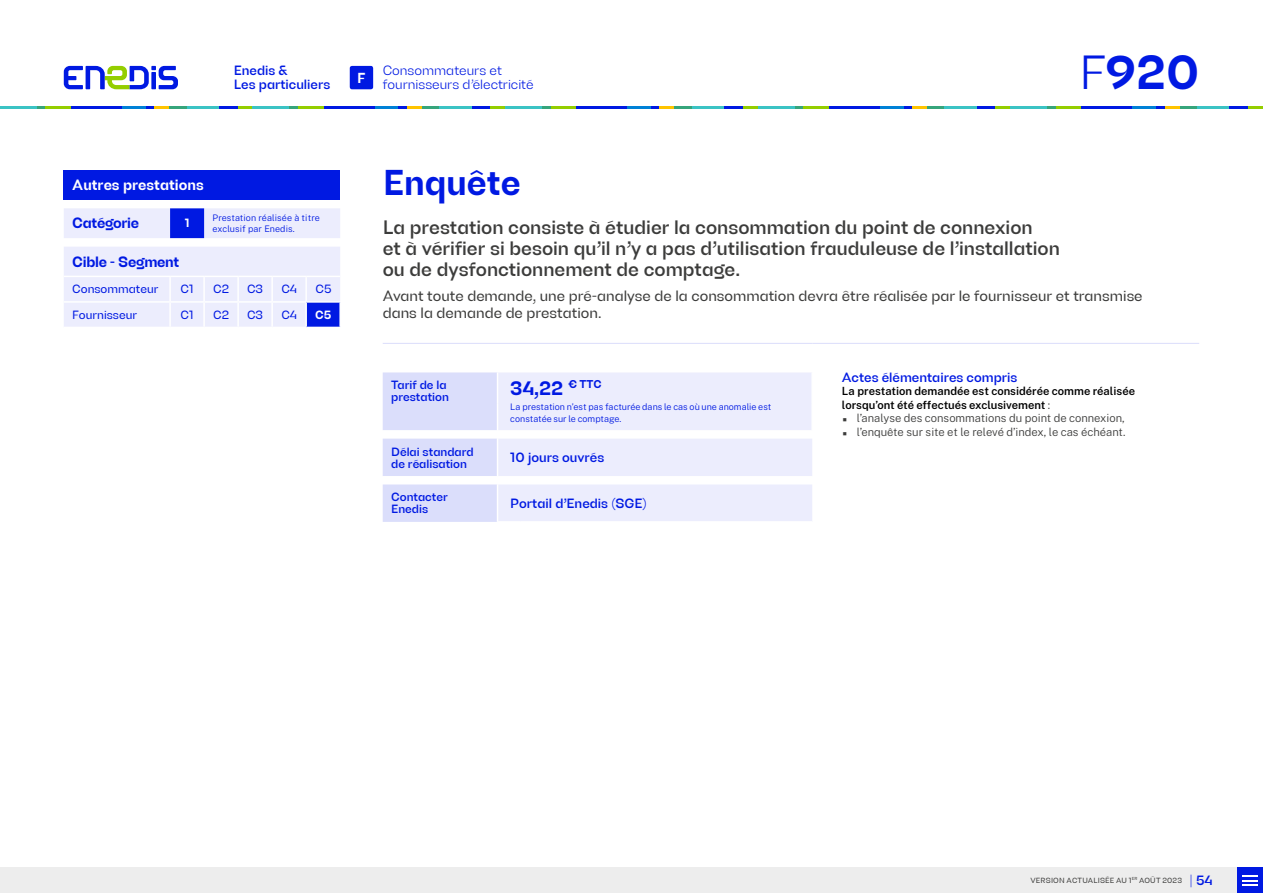
<style>
.page{position:relative;width:1263px;height:893px;background:#fff}
.page>*{position:absolute;margin:0;border:0;box-sizing:border-box;transform-origin:0 0}
.PRÉAMBULE{font:700 48px "Enedis";color:#0019e2}
.PRÉAMBULE-2{font:700 36px "Enedis";color:#0019e2}
.a_Description{font:500 19.5px "Enedis";color:#3c3c3b}
.description-b{font:700 19.5px "Enedis";color:#0019e2}
.t1{font:700 19.5px "Enedis";color:#fff;scale:3 1}
.a_Description-2{font:15px/16.5px "Enedis";color:#3c3c3b}
.description-b-2{font:700 15px "Enedis";letter-spacing:-.02em;color:#0019e2}
.description-b-3{font:700 15px "Enedis";color:#fff}
.t2{font:700 14.55px "Enedis";color:#fff}
.description-b-4{font:500 13.5px/14.1px "Enedis";color:#0019e2}
.t3{font:300 13.5px/13.8px "Enedis";color:#0019e2}
.description-b-5{font:500 12px "Enedis";color:#0019e2}
.t4{font:12px "Enedis";color:#0019e2}
.t5{font:700 12px "Enedis";color:#fff}
.t6{font:300 11.25px "Public Sans";color:#3c3c3b}
.description-b-6{font:600 11.25px "Public Sans";color:#000}
.Actes_entrée{font:300 9px/12px "Public Sans";color:#0019e2}
.PRÉAMBULE-3{font:300 9px/10.5px "Public Sans";letter-spacing:.01em;color:#0019e2}
.t7{font:7.5px "Enedis";letter-spacing:.025em;color:#3c3c3b}
.s1{font-weight:300}
.s2{font-weight:300;color:#3c3c3b}
.s3{font-weight:100}
</style>
<div class="page">
<svg style="left:64px;top:66px;width:114px;height:23px"></svg>
<svg style="left:37px;top:106px;width:8px;height:3px"></svg>
<hr style="left:45px;top:106px;width:26px;height:3px;background:#94ce00">
<hr style="left:169px;top:106px;width:18px;height:3px;background:#36a57b">
<svg style="left:146px;top:106px;width:8px;height:3px"></svg>
<hr style="left:154px;top:106px;width:15px;height:3px;background:#ffc400">
<hr style="left:122px;top:106px;width:24px;height:3px;background:#0081d6">
<hr style="left:187px;top:106px;width:32px;height:3px;background:#3bc3c4">
<hr style="left:219px;top:106px;width:19px;height:3px;background:#0019e2">
<hr style="left:238px;top:106px;width:15px;height:3px;background:#94ce00">
<hr style="left:71px;top:106px;width:51px;height:3px;background:#0019e2">
<hr style="left:0;top:106px;width:37px;height:3px;background:#3bc3c4">
<svg style="left:289px;top:106px;width:9px;height:3px"></svg>
<hr style="left:298px;top:106px;width:26px;height:3px;background:#94ce00">
<hr style="left:422px;top:106px;width:17px;height:3px;background:#36a57b">
<svg style="left:398px;top:106px;width:9px;height:3px"></svg>
<hr style="left:407px;top:106px;width:15px;height:3px;background:#ffc400">
<hr style="left:374px;top:106px;width:24px;height:3px;background:#0081d6">
<hr style="left:439px;top:106px;width:33px;height:3px;background:#3bc3c4">
<hr style="left:472px;top:106px;width:18px;height:3px;background:#0019e2">
<hr style="left:490px;top:106px;width:15px;height:3px;background:#94ce00">
<hr style="left:324px;top:106px;width:50px;height:3px;background:#0019e2">
<hr style="left:253px;top:106px;width:36px;height:3px;background:#3bc3c4">
<svg style="left:542px;top:106px;width:9px;height:3px"></svg>
<hr style="left:551px;top:106px;width:25px;height:3px;background:#94ce00">
<hr style="left:674px;top:106px;width:18px;height:3px;background:#36a57b">
<svg style="left:651px;top:106px;width:8px;height:3px"></svg>
<hr style="left:659px;top:106px;width:15px;height:3px;background:#ffc400">
<hr style="left:627px;top:106px;width:24px;height:3px;background:#0081d6">
<hr style="left:692px;top:106px;width:32px;height:3px;background:#3bc3c4">
<hr style="left:724px;top:106px;width:19px;height:3px;background:#0019e2">
<hr style="left:743px;top:106px;width:15px;height:3px;background:#94ce00">
<hr style="left:576px;top:106px;width:51px;height:3px;background:#0019e2">
<hr style="left:505px;top:106px;width:37px;height:3px;background:#3bc3c4">
<svg style="left:794px;top:106px;width:9px;height:3px"></svg>
<hr style="left:803px;top:106px;width:26px;height:3px;background:#94ce00">
<hr style="left:927px;top:106px;width:18px;height:3px;background:#36a57b">
<svg style="left:903px;top:106px;width:9px;height:3px"></svg>
<hr style="left:912px;top:106px;width:15px;height:3px;background:#ffc400">
<hr style="left:880px;top:106px;width:23px;height:3px;background:#0081d6">
<hr style="left:945px;top:106px;width:32px;height:3px;background:#3bc3c4">
<hr style="left:977px;top:106px;width:18px;height:3px;background:#0019e2">
<hr style="left:995px;top:106px;width:15px;height:3px;background:#94ce00">
<hr style="left:829px;top:106px;width:51px;height:3px;background:#0019e2">
<hr style="left:758px;top:106px;width:36px;height:3px;background:#3bc3c4">
<svg style="left:1047px;top:106px;width:9px;height:3px"></svg>
<hr style="left:1056px;top:106px;width:25px;height:3px;background:#94ce00">
<hr style="left:1179px;top:106px;width:18px;height:3px;background:#36a57b">
<svg style="left:1156px;top:106px;width:9px;height:3px"></svg>
<hr style="left:1165px;top:106px;width:14px;height:3px;background:#ffc400">
<hr style="left:1132px;top:106px;width:24px;height:3px;background:#0081d6">
<hr style="left:1197px;top:106px;width:32px;height:3px;background:#3bc3c4">
<hr style="left:1229px;top:106px;width:19px;height:3px;background:#0019e2">
<hr style="left:1248px;top:106px;width:15px;height:3px;background:#94ce00">
<hr style="left:1081px;top:106px;width:51px;height:3px;background:#0019e2">
<hr style="left:1010px;top:106px;width:37px;height:3px;background:#3bc3c4">
<div style="left:0;top:867px;width:1263px;height:26px;background:#ededed"></div>
<div style="left:1237px;top:867px;width:26px;height:26px;background:#0019e2"></div>
<div style="left:350px;top:66px;width:23px;height:23px;background:#0019e2;border-radius:2px"></div>
<hr style="left:383px;top:343px;width:429px;height:1px;background:#dbdefb">
<hr style="left:812px;top:343px;width:387px;height:1px;background:#dbdefb">
<svg style="left:498px;top:373px;width:314px;height:148px;background:#eeeffd"></svg>
<svg style="left:383px;top:372px;width:114px;height:150px;background:#dfe1fb"></svg>
<hr style="left:811px;top:372px;width:2px;height:31px;background:#fff">
<hr style="left:811px;top:403px;width:2px;height:27px;background:#fff">
<div style="left:64px;top:170px;width:276px;height:30px;background:#0019e2"></div>
<svg style="left:64px;top:208px;width:276px;height:119px;background:#e0e2fb"></svg>
<hr style="left:64px;top:276px;width:106px;height:1px;background:#fff">
<hr style="left:64px;top:301px;width:106px;height:2px;background:#fff">
<hr style="left:170px;top:276px;width:34px;height:1px;background:#fff">
<hr style="left:169px;top:277px;width:2px;height:24px;background:#fff">
<hr style="left:204px;top:276px;width:34px;height:1px;background:#fff">
<hr style="left:203px;top:277px;width:2px;height:24px;background:#fff">
<hr style="left:238px;top:276px;width:34px;height:1px;background:#fff">
<hr style="left:237px;top:277px;width:2px;height:24px;background:#fff">
<hr style="left:272px;top:276px;width:34px;height:1px;background:#fff">
<hr style="left:271px;top:277px;width:2px;height:24px;background:#fff">
<hr style="left:306px;top:276px;width:34px;height:1px;background:#fff">
<hr style="left:305px;top:277px;width:2px;height:24px;background:#fff">
<hr style="left:169px;top:303px;width:2px;height:24px;background:#fff">
<hr style="left:204px;top:301px;width:34px;height:2px;background:#fff">
<hr style="left:203px;top:303px;width:2px;height:24px;background:#fff">
<hr style="left:238px;top:301px;width:34px;height:2px;background:#fff">
<hr style="left:237px;top:303px;width:2px;height:24px;background:#fff">
<hr style="left:272px;top:301px;width:34px;height:2px;background:#fff">
<hr style="left:271px;top:303px;width:2px;height:24px;background:#fff">
<hr style="left:306px;top:301px;width:35px;height:2px;background:#fff">
<hr style="left:305px;top:303px;width:2px;height:24px;background:#fff">
<hr style="left:339px;top:303px;width:2px;height:24px;background:#fff">
<hr style="left:170px;top:301px;width:34px;height:2px;background:#fff">
<p class="description-b-4" style="left:234px;top:64px;width:98px">Enedis &amp;<br>Les particuliers</p>
<p class="t3" style="left:383px;top:64px;width:152px">Consommateurs et fournisseurs d’électricité</p>
<p class="t2" style="left:357px;top:69px;width:10px">F</p>
<p class="PRÉAMBULE" style="left:1079px;top:45px;width:122px"><span class="s1">F</span>920</p>
<p class="description-b-3" style="left:72px;top:176px;width:133px">Autres prestations</p>
<p class="description-b-2" style="left:72px;top:215px;width:68px">Catégorie</p>
<p class="t5" style="left:185px;top:216px;width:6px">1</p>
<p class="PRÉAMBULE-3" style="left:213px;top:212px;width:109px">Prestation réalisée à titre exclusif par Enedis.</p>
<p class="description-b-2" style="left:72px;top:253px;width:109px">Cible - Segment</p>
<p class="t4" style="left:72px;top:282px;width:88px">Consommateur</p>
<p class="t4" style="left:181px;top:282px;width:14px">C1</p>
<p class="t4" style="left:213px;top:282px;width:17px">C2</p>
<p class="t4" style="left:247px;top:282px;width:18px">C3</p>
<p class="t4" style="left:281px;top:282px;width:17px">C4</p>
<p class="t4" style="left:316px;top:282px;width:17px">C5</p>
<p class="t4" style="left:72px;top:308px;width:66px">Fournisseur</p>
<p class="t4" style="left:181px;top:308px;width:14px">C1</p>
<p class="t4" style="left:213px;top:308px;width:17px">C2</p>
<p class="t4" style="left:247px;top:308px;width:18px">C3</p>
<p class="t4" style="left:281px;top:308px;width:17px">C4</p>
<p class="t5" style="left:315px;top:308px;width:18px">C5</p>
<p class="PRÉAMBULE-2" style="left:383px;top:162px;width:139px">Enquête</p>
<p class="a_Description" style="left:383px;top:216px;width:651px">La prestation consiste à étudier la consommation du point de connexion</p>
<p class="a_Description" style="left:383px;top:237px;width:679px">et à vérifier si besoin qu’il n’y a pas d’utilisation frauduleuse de l’installation</p>
<p class="a_Description" style="left:383px;top:258px;width:359px">ou de dysfonctionnement de comptage.</p>
<p class="a_Description-2" style="left:383px;top:288px;width:761px">Avant toute demande, une pré-analyse de la consommation devra être réalisée par le fournisseur et transmise dans la demande de prestation.</p>
<p class="description-b-5" style="left:391px;top:378px;width:57px">Tarif de la</p>
<p class="description-b-5" style="left:391px;top:390px;width:59px">prestation</p>
<p class="description-b" style="left:510px;top:377px;width:93px">34,22 <sup>€</sup> <sup>TTC</sup></p>
<p class="Actes_entrée" style="left:510px;top:400px;width:263px">La prestation n’est pas facturée dans le cas où une anomalie est constatée sur le comptage.</p>
<p class="description-b-5" style="left:391px;top:444px;width:84px">Délai standard</p>
<p class="description-b-5" style="left:391px;top:456px;width:77px">de réalisation</p>
<p class="description-b-4" style="left:510px;top:450px;width:96px">10 jours ouvrés</p>
<p class="description-b-5" style="left:391px;top:490px;width:58px">Contacter</p>
<p class="description-b-5" style="left:391px;top:502px;width:38px">Enedis</p>
<p class="description-b-4" style="left:510px;top:496px;width:138px">Portail d’Enedis (SGE)</p>
<p class="description-b-4" style="left:842px;top:370px;width:177px">Actes élémentaires compris</p>
<p class="description-b-6" style="left:842px;top:383px;width:295px">La prestation demandée est considérée comme réalisée</p>
<p class="description-b-6" style="left:842px;top:397px;width:210px">lorsqu’ont été effectués exclusivement <span class="s2">:</span></p>
<p class="t6" style="left:842px;top:410px;width:284px">◾◾ l’analyse des consommations du point de connexion,</p>
<p class="t6" style="left:842px;top:424px;width:285px">◾◾ l’enquête sur site et le relevé d’index, le cas échéant.</p>
<p class="description-b-4" style="left:1189px;top:873px;width:25px"><span class="s3">|</span> 54</p>
<p class="t7" style="left:1030px;top:876px;width:153px">VERSION ACTUALISÉE AU 1<sup>ER</sup> AOÛT 2023</p>
<p class="t1" style="left:1240px;top:869px;width:9px">---</p>
</div>
